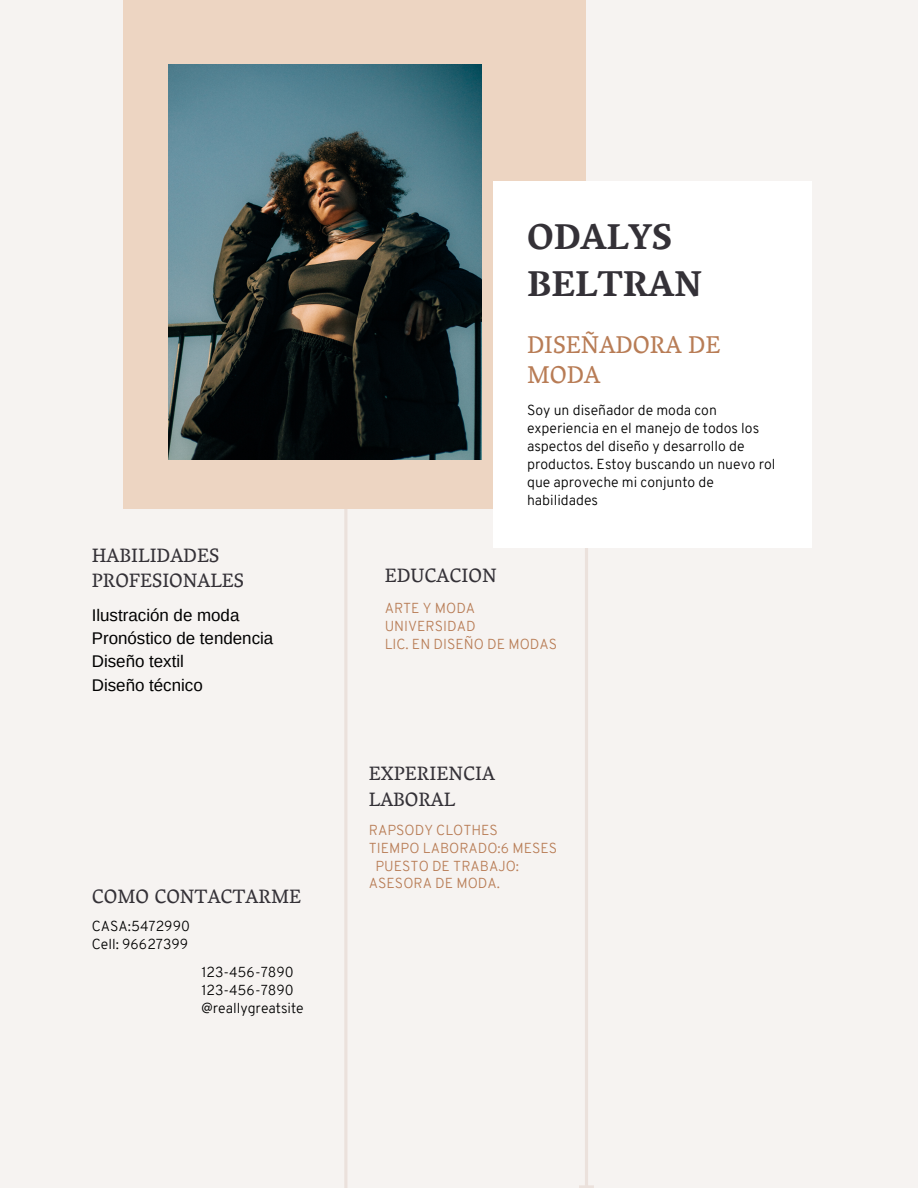
<style>
.page{position:relative;width:918px;height:1188px;background:#f6f3f1}
.page>*{position:absolute;margin:0;border:0;box-sizing:border-box;transform-origin:0 0}
.t1{font:700 36.6px/47.4px "Vesper Libre";color:#343137}
.t2{font:24.75px/30.5px "Vesper Libre";color:#b87c55}
.t3{font:19.8px/25.3px "Vesper Libre";color:#343137}
.t4{font:16.95px/23.2px "Arimo";color:#000}
.t5{font:300 14.1px/18px "Overpass";color:#000}
.t6{font:300 14.1px/18px "Overpass";color:#b87c55}
</style>
<div class="page">
<hr style="left:344px;top:509px;width:3px;height:679px;background:#ebe1dc">
<svg style="left:579px;top:548px;width:15px;height:640px"></svg>
<div style="left:123px;top:0;width:463px;height:509px;background:#edd5c2"></div>
<div style="left:494px;top:181px;width:318px;height:367px;background:#fff"></div>
<img style="left:168px;top:65px;width:314px;height:395px">
<h3 class="t3" style="left:92px;top:543px;width:154px">HABILIDADES<br>PROFESIONALES</h3>
<p class="t4" style="left:92px;top:603px;width:183px">Ilustración de moda<br>Pronóstico de tendencia<br>Diseño textil<br>Diseño técnico</p>
<h3 class="t3" style="left:92px;top:883px;width:211px">COMO CONTACTARME</h3>
<p class="t5" style="left:92px;top:917px;width:100px">CASA:5472990<br>Cell: 96627399</p>
<p class="t5" style="left:202px;top:963px;width:104px">123-456-7890<br>123-456-7890 @reallygreatsite</p>
<h3 class="t3" style="left:385px;top:562px;width:114px">EDUCACION</h3>
<h1 class="t1" style="left:527px;top:213px;width:177px">ODALYS<br>BELTRAN</h1>
<h2 class="t2" style="left:527px;top:329px;width:195px">DISEÑADORA DE<br>MODA</h2>
<p class="t5" style="left:527px;top:401px;width:250px">Soy un diseñador de moda con experiencia en el manejo de todos los aspectos del diseño y desarrollo de productos. Estoy buscando un nuevo rol que aproveche mi conjunto de habilidades</p>
<p class="t6" style="left:385px;top:599px;width:174px">ARTE Y MODA<br>UNIVERSIDAD<br>LIC. EN DISEÑO DE MODAS</p>
<h3 class="t3" style="left:369px;top:761px;width:128px">EXPERIENCIA<br>LABORAL</h3>
<p class="t6" style="left:369px;top:821px;width:131px">RAPSODY CLOTHES</p>
<p class="t6" style="left:369px;top:839px;width:190px">TIEMPO LABORADO:6 MESES</p>
<p class="t6" style="left:375px;top:857px;width:145px">PUESTO DE TRABAJO:</p>
<p class="t6" style="left:369px;top:874px;width:133px">ASESORA DE MODA.</p>
</div>
